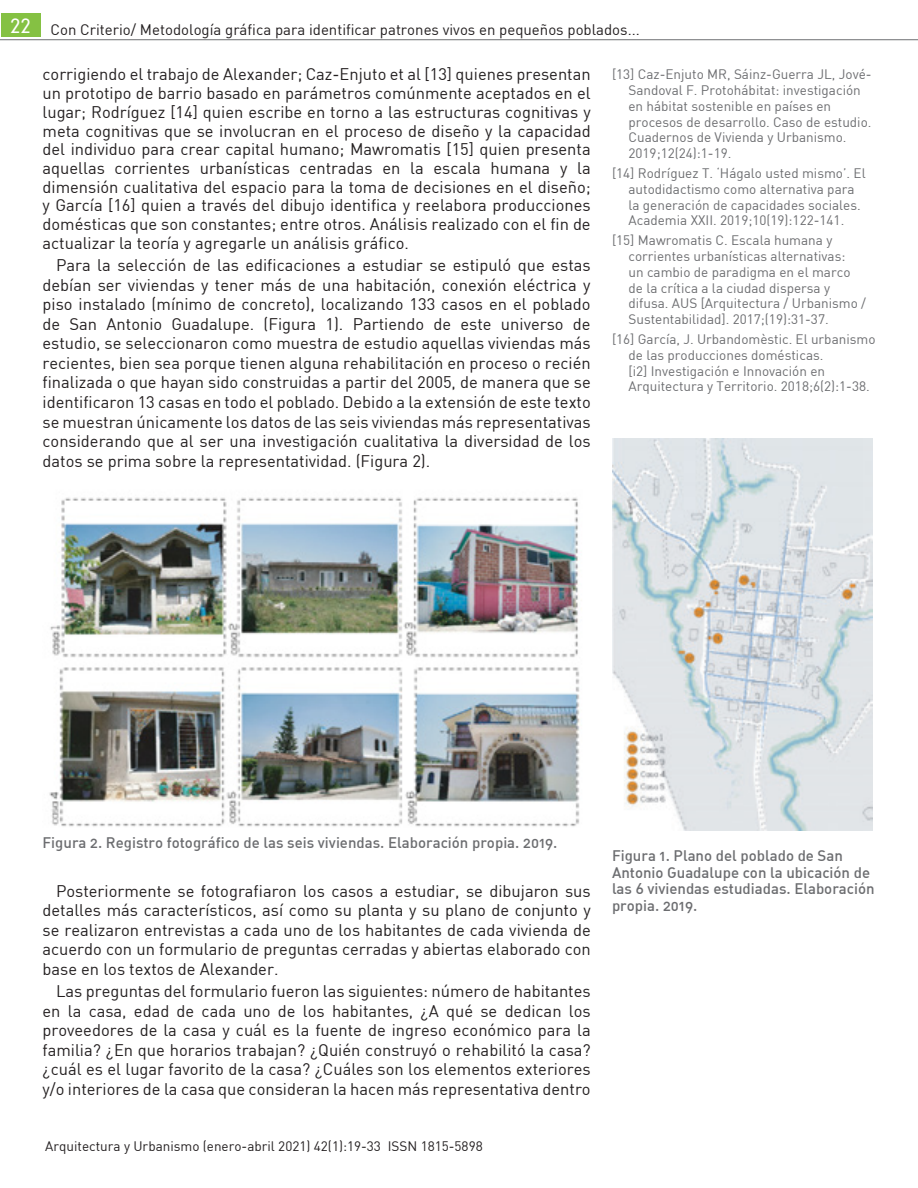
<style>
.page{position:relative;width:918px;height:1188px;background:#fff}
.page>*{position:absolute;margin:0;border:0;box-sizing:border-box;transform-origin:0 0}
.cuerpo_de_texto{font:16.5px/19.5px "DIN";color:#231f20;text-align:justify}
.pie_de_foto{font:15px/16.5px "DIN Medium Alternate";color:#6c6d70}
.t1{font:15px "DIN";color:#231f20}
.notas_bibligraficas{font:13.5px/15.8px "DIN";color:#6c6d70}
.t2{font:13.5px "DIN";color:#231f20}
</style>
<div class="page">
<div style="left:1px;top:14px;width:39px;height:23px;background:#84c141"></div>
<hr style="left:0;top:39px;width:918px;height:1px;background:#6c6d70">
<img style="left:612px;top:439px;width:261px;height:391px">
<img style="left:49px;top:497px;width:531px;height:330px">
<p class="t1" style="left:11px;top:20px;width:631px"><sup>22</sup> Con Criterio/ Metodología gráfica para identificar patrones vivos en pequeños poblados...</p>
<p class="cuerpo_de_texto" style="left:43px;top:65px;width:550px;line-height:18.8px">corrigiendo el trabajo de Alexander; Caz-Enjuto et al [13] quienes presentan un prototipo de barrio basado en parámetros comúnmente aceptados en el lugar; Rodríguez [14] quien escribe en torno a las estructuras cognitivas y meta cognitivas que se involucran en el proceso de diseño y la capacidad del individuo para crear capital humano; Mawromatis [15] quien presenta aquellas corrientes urbanísticas centradas en la escala humana y la dimensión cualitativa del espacio para la toma de decisiones en el diseño; y García [16] quien a través del dibujo identifica y reelabora producciones domésticas que son constantes; entre otros. Análisis realizado con el fin de actualizar la teoría y agregarle un análisis gráfico.</p>
<p class="cuerpo_de_texto" style="left:43px;top:255px;width:550px;text-indent:13px">Para la selección de las edificaciones a estudiar se estipuló que estas debían ser viviendas y tener más de una habitación, conexión eléctrica y piso instalado (mínimo de concreto), localizando 133 casos en el poblado de San Antonio Guadalupe. (Figura 1). Partiendo de este universo de estudio, se seleccionaron como muestra de estudio aquellas viviendas más recientes, bien sea porque tienen alguna rehabilitación en proceso o recién finalizada o que hayan sido construidas a partir del 2005, de manera que se identificaron 13 casas en todo el poblado. Debido a la extensión de este texto se muestran únicamente los datos de las seis viviendas más representativas considerando que al ser una investigación cualitativa la diversidad de los datos se prima sobre la representatividad. (Figura 2).</p>
<p class="notas_bibligraficas" style="left:628px;top:66px;width:245px;text-indent:-16px">[13] Caz-Enjuto MR, Sáinz-Guerra JL, Jové-Sandoval F. Protohábitat: investigación en hábitat sostenible en países en procesos de desarrollo. Caso de estudio.<br>Cuadernos de Vivienda y Urbanismo.<br>2019;12(24):1-19.</p>
<p class="notas_bibligraficas" style="left:628px;top:165px;width:239px;text-indent:-16px">[14] Rodríguez T. ‘Hágalo usted mismo’. El autodidactismo como alternativa para la generación de capacidades sociales.<br>Academia XXII. 2019;10(19):122-141.</p>
<p class="notas_bibligraficas" style="left:628px;top:232px;width:239px;text-indent:-16px">[15] Mawromatis C. Escala humana y corrientes urbanísticas alternativas:<br>un cambio de paradigma en el marco de la crítica a la ciudad dispersa y difusa. AUS [Arquitectura / Urbanismo / Sustentabilidad]. 2017;(19):31-37.</p>
<p class="notas_bibligraficas" style="left:628px;top:331px;width:249px;text-indent:-16px">[16] García, J. Urbandomèstic. El urbanismo de las producciones domésticas.<br>[i2] Investigación e Innovación en Arquitectura y Territorio. 2018;6(2):1-38.</p>
<p class="pie_de_foto" style="left:43px;top:834px;width:516px">Figura 2. Registro fotográfico de las seis viviendas. Elaboración propia. 2019.</p>
<p class="cuerpo_de_texto" style="left:43px;top:881px;width:550px;text-indent:13px">Posteriormente se fotografiaron los casos a estudiar, se dibujaron sus detalles más característicos, así como su planta y su plano de conjunto y se realizaron entrevistas a cada uno de los habitantes de cada vivienda de acuerdo con un formulario de preguntas cerradas y abiertas elaborado con base en los textos de Alexander.</p>
<p class="cuerpo_de_texto" style="left:43px;top:981px;width:550px;text-indent:13px">Las preguntas del formulario fueron las siguientes: número de habitantes en la casa, edad de cada uno de los habitantes, ¿A qué se dedican los proveedores de la casa y cuál es la fuente de ingreso económico para la familia? ¿En que horarios trabajan? ¿Quién construyó o rehabilitó la casa? ¿cuál es el lugar favorito de la casa? ¿Cuáles son los elementos exteriores y/o interiores de la casa que consideran la hacen más representativa dentro</p>
<p class="t2" style="left:45px;top:1138px;width:439px">Arquitectura y Urbanismo (enero-abril 2021) 42(1):19-33 ISSN 1815-5898</p>
<p class="pie_de_foto" style="left:612px;top:847px;width:264px">Figura 1. Plano del poblado de San<br>Antonio Guadalupe con la ubicación de las 6 viviendas estudiadas. Elaboración propia. 2019.</p>
</div>
